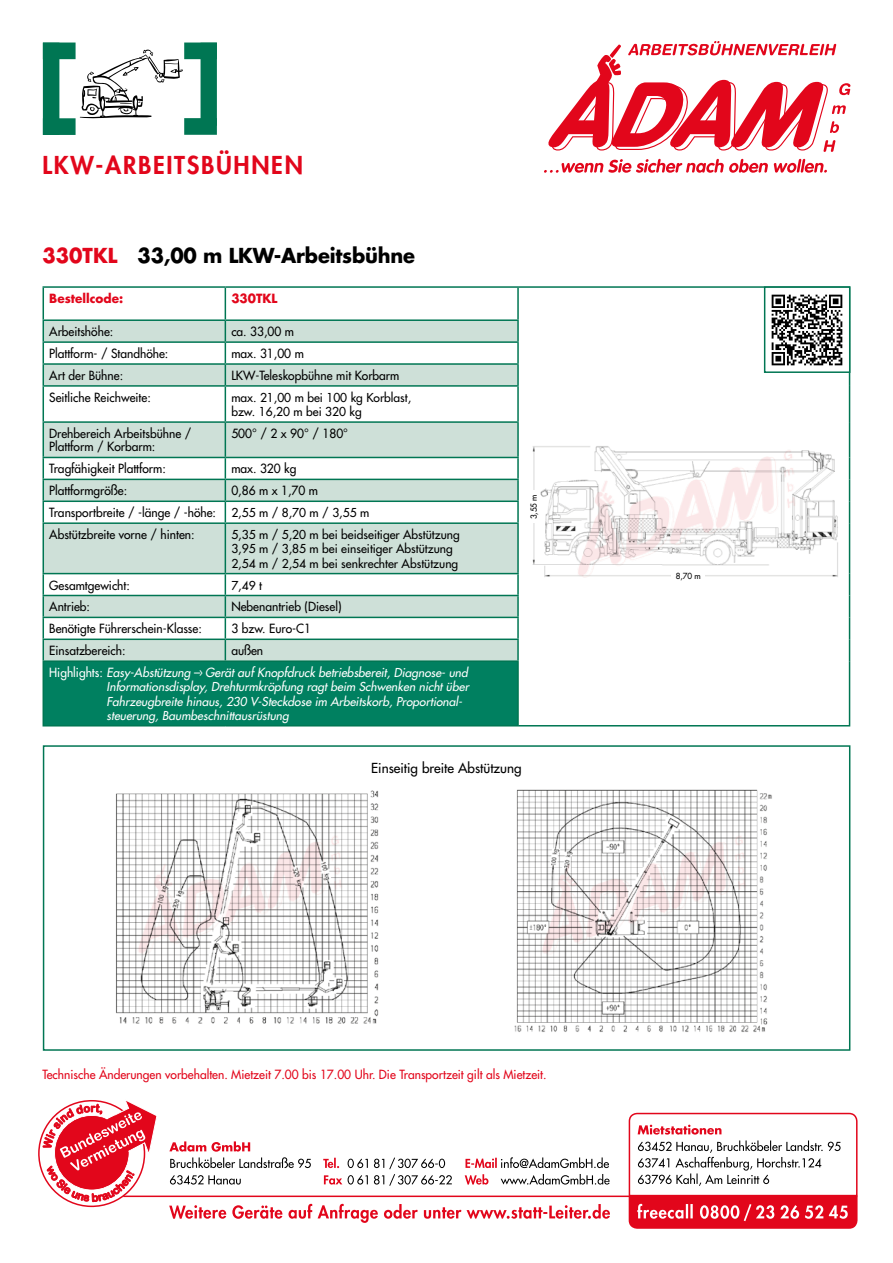
<style>
.page{position:relative;width:893px;height:1263px;background:#fff}
.page>*{position:absolute;margin:0;border:0;box-sizing:border-box;transform-origin:0 0}
.t1{font:800 24px "Futura Std";letter-spacing:.07em;color:#e2061b}
.t2{font:700 20.1px "Futura Std";letter-spacing:-.01em;color:#000}
.t3{font:500 13.5px "Futura Std";color:#000}
.t4{font:500 12.3px/21.9px "Futura Std";color:#000}
.t5{font:500 12.3px "Futura Std";color:#e2061b}
.t6{font:italic 500 12.3px/21.9px "Futura Std";color:#fff}
.t7{font:700 12.3px "Futura Std";color:#e2061b}
.t8{font:italic 500 12px/14.2px "Futura Std";color:#fff}
.t9{font:500 12px/14.2px "Futura Std";color:#000}
.t10{font:500 8.25px "Futura Std";color:#000}
.s1{color:#e2061b}
.s2{font-size:12px}
.s3{font-style:normal;color:#000}
.s4{font-style:normal}
</style>
<div class="page">
<svg style="left:38px;top:1100px;width:120px;height:107px"></svg>
<svg style="left:169px;top:1204px;width:441px;height:19px"></svg>
<hr style="left:123px;top:1195px;width:734px;height:2px;background:#e2061b">
<svg style="left:170px;top:1175px;width:71px;height:9px"></svg>
<svg style="left:169px;top:1141px;width:142px;height:27px"></svg>
<svg style="left:324px;top:1175px;width:18px;height:9px"></svg>
<svg style="left:348px;top:1157px;width:104px;height:29px"></svg>
<svg style="left:323px;top:1158px;width:16px;height:10px"></svg>
<svg style="left:501px;top:1174px;width:109px;height:10px"></svg>
<svg style="left:465px;top:1174px;width:23px;height:10px"></svg>
<svg style="left:465px;top:1157px;width:144px;height:11px"></svg>
<svg style="left:628px;top:1112px;width:230px;height:117px"></svg>
<svg style="left:544px;top:159px;width:224px;height:14px"></svg>
<svg style="left:774px;top:159px;width:53px;height:14px"></svg>
<svg style="left:548px;top:41px;width:303px;height:111px"></svg>
<div style="left:43px;top:43px;width:16px;height:92px;background:#007653"></div>
<div style="left:43px;top:43px;width:33px;height:16px;background:#007653"></div>
<div style="left:43px;top:118px;width:33px;height:17px;background:#007653"></div>
<div style="left:201px;top:43px;width:16px;height:83px;background:#007653"></div>
<div style="left:184px;top:43px;width:33px;height:16px;background:#007653"></div>
<div style="left:184px;top:118px;width:33px;height:17px;background:#007653"></div>
<svg style="left:80px;top:49px;width:103px;height:70px"></svg>
<img style="left:532px;top:446px;width:306px;height:131px">
<div style="left:530px;top:490px;width:10px;height:33px;background:#fff"></div>
<div style="left:44px;top:321px;width:473px;height:339px;background:#cee0d8"></div>
<svg style="left:44px;top:343px;width:473px;height:295px;fill:#cee0d8"></svg>
<div style="left:43px;top:661px;width:475px;height:65px;background:#008060"></div>
<hr style="left:43px;top:286px;width:182px;height:2px;background:#007653">
<hr style="left:43px;top:288px;width:1px;height:31px;background:#007653">
<hr style="left:225px;top:286px;width:293px;height:2px;background:#007653">
<hr style="left:225px;top:288px;width:1px;height:31px;background:#007653">
<hr style="left:518px;top:286px;width:332px;height:2px;background:#007653">
<hr style="left:517px;top:288px;width:2px;height:31px;background:#007653">
<hr style="left:43px;top:319px;width:182px;height:2px;background:#007653">
<hr style="left:225px;top:319px;width:294px;height:2px;background:#007653">
<hr style="left:517px;top:321px;width:2px;height:20px;background:#007653">
<hr style="left:43px;top:341px;width:182px;height:2px;background:#007653">
<hr style="left:225px;top:341px;width:294px;height:2px;background:#007653">
<hr style="left:517px;top:343px;width:2px;height:20px;background:#007653">
<hr style="left:43px;top:363px;width:182px;height:2px;background:#007653">
<svg style="left:43px;top:321px;width:1px;height:64px"></svg>
<hr style="left:225px;top:363px;width:294px;height:2px;background:#007653">
<svg style="left:225px;top:321px;width:1px;height:64px"></svg>
<hr style="left:517px;top:365px;width:2px;height:20px;background:#007653">
<svg style="left:849px;top:373px;width:1px;height:13px"></svg>
<hr style="left:43px;top:385px;width:182px;height:2px;background:#007653">
<hr style="left:43px;top:387px;width:1px;height:34px;background:#007653">
<hr style="left:225px;top:385px;width:294px;height:2px;background:#007653">
<hr style="left:225px;top:387px;width:1px;height:34px;background:#007653">
<hr style="left:517px;top:387px;width:2px;height:34px;background:#007653">
<hr style="left:849px;top:386px;width:1px;height:36px;background:#007653">
<hr style="left:43px;top:421px;width:182px;height:2px;background:#007653">
<hr style="left:43px;top:423px;width:1px;height:34px;background:#007653">
<hr style="left:225px;top:421px;width:294px;height:2px;background:#007653">
<hr style="left:225px;top:423px;width:1px;height:34px;background:#007653">
<hr style="left:517px;top:423px;width:2px;height:34px;background:#007653">
<hr style="left:849px;top:422px;width:1px;height:35px;background:#007653">
<hr style="left:43px;top:457px;width:182px;height:1px;background:#007653">
<hr style="left:225px;top:457px;width:294px;height:1px;background:#007653">
<hr style="left:517px;top:458px;width:2px;height:21px;background:#007653">
<hr style="left:43px;top:479px;width:182px;height:1px;background:#007653">
<hr style="left:225px;top:479px;width:294px;height:1px;background:#007653">
<hr style="left:517px;top:480px;width:2px;height:20px;background:#007653">
<hr style="left:43px;top:500px;width:182px;height:2px;background:#007653">
<svg style="left:43px;top:458px;width:1px;height:64px"></svg>
<hr style="left:225px;top:500px;width:294px;height:2px;background:#007653">
<svg style="left:225px;top:458px;width:1px;height:64px"></svg>
<hr style="left:517px;top:502px;width:2px;height:20px;background:#007653">
<svg style="left:849px;top:457px;width:1px;height:66px"></svg>
<hr style="left:43px;top:522px;width:182px;height:2px;background:#007653">
<hr style="left:43px;top:524px;width:1px;height:49px;background:#007653">
<hr style="left:225px;top:522px;width:294px;height:2px;background:#007653">
<hr style="left:225px;top:524px;width:1px;height:49px;background:#007653">
<hr style="left:517px;top:524px;width:2px;height:49px;background:#007653">
<hr style="left:849px;top:523px;width:1px;height:51px;background:#007653">
<hr style="left:43px;top:573px;width:182px;height:1px;background:#007653">
<hr style="left:225px;top:573px;width:294px;height:1px;background:#007653">
<hr style="left:517px;top:574px;width:2px;height:21px;background:#007653">
<hr style="left:43px;top:595px;width:182px;height:1px;background:#007653">
<hr style="left:225px;top:595px;width:294px;height:1px;background:#007653">
<hr style="left:517px;top:596px;width:2px;height:21px;background:#007653">
<hr style="left:43px;top:617px;width:182px;height:1px;background:#007653">
<hr style="left:225px;top:617px;width:294px;height:1px;background:#007653">
<hr style="left:517px;top:618px;width:2px;height:20px;background:#007653">
<hr style="left:43px;top:638px;width:182px;height:2px;background:#007653">
<svg style="left:43px;top:574px;width:1px;height:86px"></svg>
<hr style="left:225px;top:638px;width:294px;height:2px;background:#007653">
<svg style="left:225px;top:574px;width:1px;height:86px"></svg>
<hr style="left:517px;top:640px;width:2px;height:20px;background:#007653">
<svg style="left:849px;top:574px;width:1px;height:87px"></svg>
<hr style="left:517px;top:662px;width:2px;height:63px;background:#007653">
<hr style="left:849px;top:661px;width:1px;height:64px;background:#007653">
<hr style="left:518px;top:725px;width:332px;height:1px;background:#007653">
<hr style="left:43px;top:660px;width:182px;height:2px;background:#007653">
<hr style="left:43px;top:662px;width:1px;height:63px;background:#007653">
<hr style="left:225px;top:660px;width:294px;height:2px;background:#007653">
<hr style="left:43px;top:725px;width:182px;height:1px;background:#007653">
<hr style="left:225px;top:725px;width:293px;height:1px;background:#007653">
<img style="left:771px;top:294px;width:72px;height:72px">
<div style="left:764px;top:286px;width:86px;height:87px;border:2px solid #007653"></div>
<img style="left:116px;top:790px;width:263px;height:234px">
<img style="left:514px;top:789px;width:258px;height:243px">
<div style="left:43px;top:745px;width:807px;height:306px;border:2px solid #007653"></div>
<img style="left:569px;top:446px;width:233px;height:132px">
<img style="left:130px;top:830px;width:217px;height:128px">
<img style="left:535px;top:830px;width:216px;height:128px">
<h1 class="t1" style="left:43px;top:150px;width:262px">LKW-ARBEITSBÜHNEN</h1>
<h2 class="t2" style="left:43px;top:242px;width:374px"><span class="s1">330TKL</span> 33,00 m LKW-Arbeitsbühne</h2>
<p class="t7" style="left:49px;top:290px;width:75px">Bestellcode:</p>
<p class="t7" style="left:231px;top:290px;width:48px">330TKL</p>
<p class="t4" style="left:49px;top:321px;width:66px">Arbeitshöhe:</p>
<p class="t4" style="left:231px;top:321px;width:64px">ca. 33,00 m</p>
<p class="t4" style="left:49px;top:343px;width:121px">Plattform- / Standhöhe:</p>
<p class="t4" style="left:231px;top:343px;width:74px">max. 31,00 m</p>
<p class="t4" style="left:49px;top:364px;width:75px">Art der Bühne:</p>
<p class="t4" style="left:231px;top:364px;width:170px">LKW-Teleskopbühne mit Korbarm</p>
<p class="t4" style="left:49px;top:386px;width:103px">Seitliche Reichweite:</p>
<p class="t9" style="left:231px;top:390px;width:181px">max. 21,00 m bei 100 kg Korblast, bzw. 16,20 m bei 320 kg</p>
<p class="t4" style="left:49px;top:427px;width:144px;line-height:13.5px">Drehbereich Arbeitsbühne /<br>Plattform / Korbarm:</p>
<p class="t4" style="left:231px;top:423px;width:118px">500° / 2 x 90° / 180°</p>
<p class="t4" style="left:49px;top:458px;width:118px">Tragfähigkeit Plattform:</p>
<p class="t4" style="left:231px;top:458px;width:67px">max. 320 kg</p>
<p class="t4" style="left:49px;top:480px;width:79px">Plattformgröße:</p>
<p class="t4" style="left:49px;top:480px;width:322px;text-indent:182px">0,86 m x 1,70 m<br>Transportbreite / -länge / -höhe: <span class="s2">2,55 m / 8,70 m / 3,55 m<br></span>Abstützbreite vorne / hinten:</p>
<p class="t9" style="left:231px;top:528px;width:230px">5,35 m / 5,20 m bei beidseitiger Abstützung<br>3,95 m / 3,85 m bei einseitiger Abstützung<br>2,54 m / 2,54 m bei senkrechter Abstützung</p>
<p class="t4" style="left:49px;top:574px;width:82px">Gesamtgewicht:</p>
<p class="t9" style="left:231px;top:578px;width:32px">7,49 t</p>
<p class="t4" style="left:49px;top:596px;width:42px">Antrieb:</p>
<p class="t4" style="left:231px;top:596px;width:112px">Nebenantrieb (Diesel)</p>
<p class="t4" style="left:49px;top:618px;width:154px">Benötigte Führerschein-Klasse:</p>
<p class="t4" style="left:231px;top:618px;width:81px">3 bzw. Euro-C1</p>
<p class="t4" style="left:49px;top:640px;width:78px">Einsatzbereich:</p>
<p class="t6" style="left:49px;top:640px;width:420px;text-indent:182px"><span class="s3">außen<br></span><span class="s4">Highlights:</span> Easy-Abstützung <span class="s4">–›</span> Gerät auf Knopfdruck betriebsbereit, <span class="s2">Diagnose- und</span></p>
<p class="t8" style="left:107px;top:680px;width:364px">Informationsdisplay, Drehturmkröpfung ragt beim Schwenken nicht über<br>Fahrzeugbreite hinaus, 230 V-Steckdose im Arbeitskorb, Proportional&shy;steuerung, Baumbeschnittausrüstung</p>
<p class="t3" style="left:371px;top:759px;width:152px">Einseitig breite Abstützung</p>
<p class="t10" style="left:529px;top:519px;width:27px;rotate:-90deg">3,55 m</p>
<p class="t5" style="left:43px;top:1067px;width:506px">Technische Änderungen vorbehalten. Mietzeit 7.00 bis 17.00 Uhr. Die Transportzeit gilt als Mietzeit.</p>
<p class="t10" style="left:676px;top:570px;width:27px">8,70 m</p>
</div>
